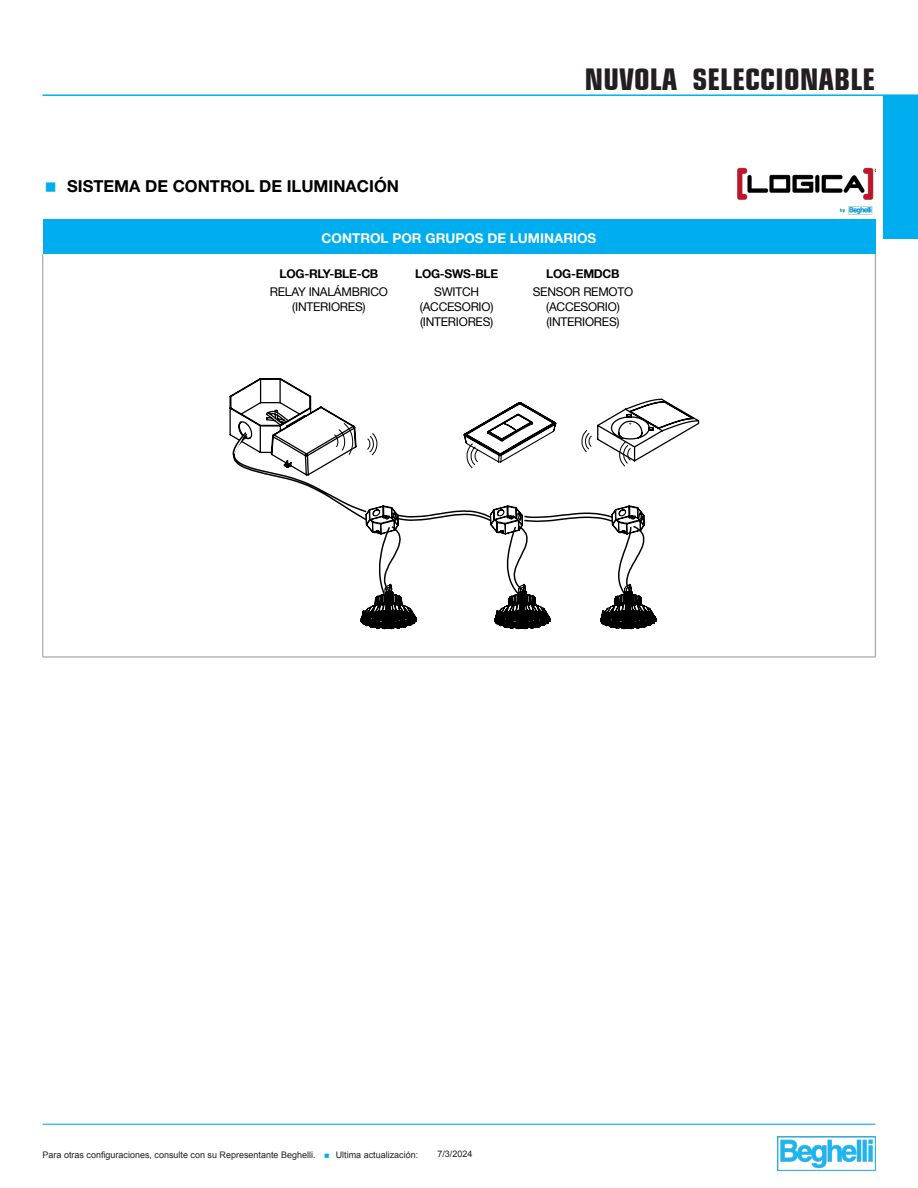
<style>
.page{position:relative;width:918px;height:1188px;background:#fff}
.page>*{position:absolute;margin:0;border:0;box-sizing:border-box;transform-origin:0 0}
.sub_nombre_producto{font:700 condensed 30px "Eurostile";color:#231f20}
.t1{font:700 16.5px "Helvetica Neue LT Std";color:#000}
.Encabezado_tablas__blanco{font:700 13.5px "Helvetica Neue";color:#fff}
.texto_de_diagrama__normal{font:12px "Helvetica Neue LT Com";letter-spacing:-.02em;color:#000}
.texto_de_diagrama__bold{font:700 12px "Helvetica Neue LT Com";letter-spacing:-.02em;color:#000}
.t2{font:9px "Arial";color:#231f20}
</style>
<div class="page">
<hr style="left:43px;top:1124px;width:832px;height:1px;background:#00aeef">
<img style="left:777px;top:1137px;width:98px;height:33px">
<hr style="left:0;top:95px;width:1px;height:144px;background:#00aeef">
<div style="left:883px;top:95px;width:35px;height:144px;background:#00aeef"></div>
<hr style="left:43px;top:94px;width:875px;height:2px;background:#00aeef">
<img style="left:735px;top:167px;width:140px;height:53px">
<div style="left:43px;top:220px;width:832px;height:34px;background:#00aeef"></div>
<hr style="left:43px;top:254px;width:1px;height:403px;background:#939598">
<hr style="left:875px;top:254px;width:1px;height:403px;background:#939598">
<hr style="left:43px;top:657px;width:832px;height:1px;background:#939598">
<svg style="left:272px;top:476px;width:86px;height:40px"></svg>
<svg style="left:358px;top:505px;width:299px;height:125px"></svg>
<svg style="left:229px;top:378px;width:471px;height:98px"></svg>
<svg style="left:334px;top:422px;width:298px;height:47px"></svg>
<svg style="left:231px;top:430px;width:17px;height:26px"></svg>
<p class="t1" style="left:67px;top:176px;width:333px">SISTEMA DE CONTROL DE ILUMINACIÓN</p>
<p class="sub_nombre_producto" style="left:585px;top:61px;width:292px">NUVOLA SELECCIONABLE</p>
<p class="Encabezado_tablas__blanco" style="left:322px;top:230px;width:276px">CONTROL POR GRUPOS DE LUMINARIOS</p>
<p class="texto_de_diagrama__bold" style="left:280px;top:266px;width:100px">LOG-RLY-BLE-CB</p>
<p class="texto_de_diagrama__normal" style="left:270px;top:285px;width:120px">RELAY INALÁMBRICO</p>
<p class="texto_de_diagrama__normal" style="left:292px;top:300px;width:75px">(INTERIORES)</p>
<p class="texto_de_diagrama__bold" style="left:415px;top:266px;width:85px">LOG-SWS-BLE</p>
<p class="texto_de_diagrama__normal" style="left:434px;top:285px;width:47px">SWITCH</p>
<p class="texto_de_diagrama__normal" style="left:420px;top:300px;width:75px">(ACCESORIO)</p>
<p class="texto_de_diagrama__normal" style="left:420px;top:315px;width:75px">(INTERIORES)</p>
<p class="texto_de_diagrama__bold" style="left:546px;top:266px;width:75px">LOG-EMDCB</p>
<p class="texto_de_diagrama__normal" style="left:533px;top:284px;width:102px">SENSOR REMOTO</p>
<p class="texto_de_diagrama__normal" style="left:546px;top:299px;width:75px">(ACCESORIO)</p>
<p class="texto_de_diagrama__normal" style="left:546px;top:314px;width:75px">(INTERIORES)</p>
<p class="t2" style="left:43px;top:1149px;width:275px">Para otras configuraciones, consulte con su Representante Beghelli.</p>
<p class="t2" style="left:336px;top:1149px;width:84px">Ultima actualización:</p>
<p class="t2" style="left:437px;top:1148px;width:37px">7/3/2024</p>
</div>
